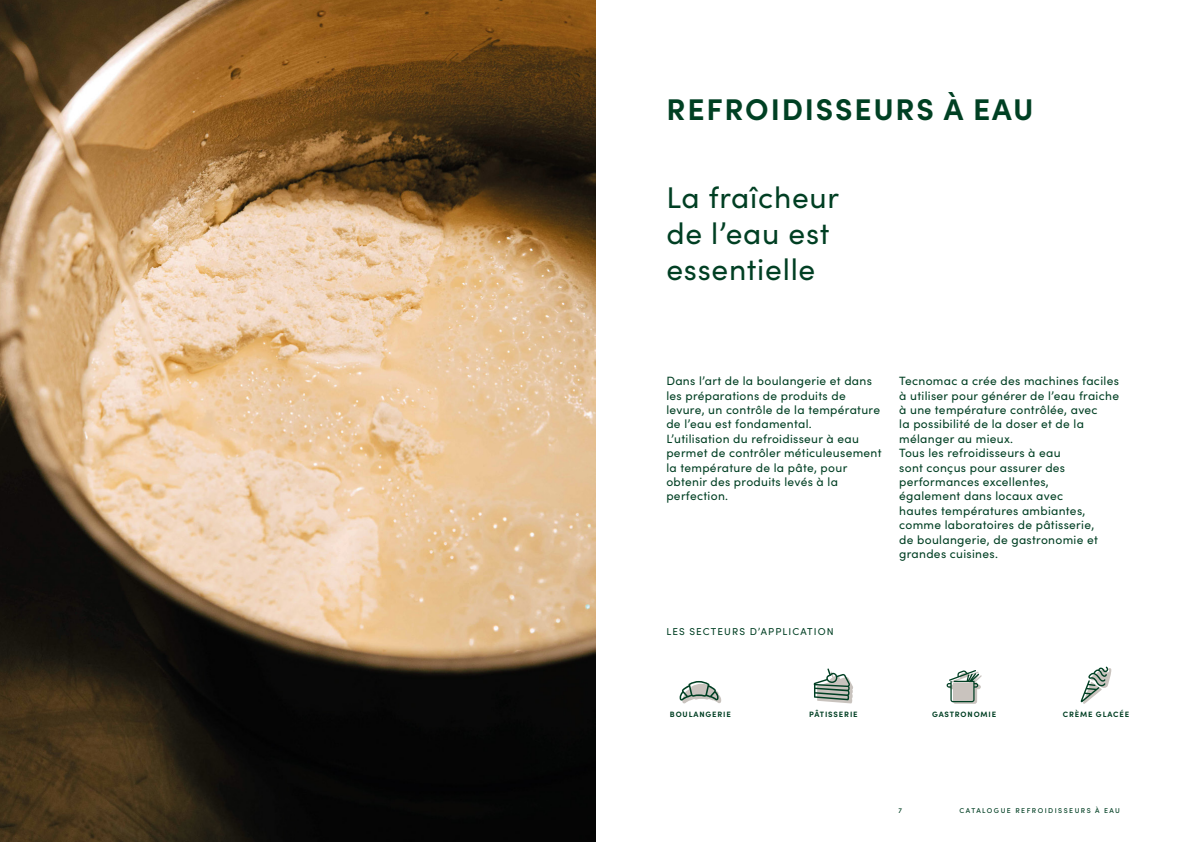
<style>
.page{position:relative;width:1191px;height:842px;background:#fff}
.page>*{position:absolute;margin:0;border:0;box-sizing:border-box;transform-origin:0 0}
.t1{font:30px/36px "Sofia Pro";letter-spacing:.025em;color:#003f23}
.t2{font:700 30px "Sofia Pro";letter-spacing:.06em;color:#004023}
.t3{font:12px/14.4px "Sofia Pro";letter-spacing:.025em;color:#003f23}
.t4{font:10px "Sofia Pro";letter-spacing:.11em;color:#003f23}
.t5{font:700 7.7px "Sofia Pro";letter-spacing:.11em;color:#003f23}
.t6{font:500 7px "Sofia Pro";letter-spacing:.21em;color:#003f23}
</style>
<div class="page">
<svg style="left:679px;top:681px;width:42px;height:23px"></svg>
<svg style="left:813px;top:668px;width:40px;height:35px"></svg>
<svg style="left:946px;top:670px;width:35px;height:34px"></svg>
<svg style="left:1080px;top:666px;width:32px;height:38px"></svg>
<img style="left:0;top:0;width:595px;height:842px">
<h1 class="t2" style="left:666px;top:87px;width:368px">REFROIDISSEURS À EAU</h1>
<h1 class="t1" style="left:666px;top:178px;width:174px">La fraîcheur de l’eau est essentielle</h1>
<p class="t3" style="left:666px;top:373px;width:217px">Dans l’art de la boulangerie et dans les préparations de produits de levure, un contrôle de la température de l’eau est fondamental.<br>L’utilisation du refroidisseur à eau permet de contrôler méticuleusement la température de la pâte, pour obtenir des produits levés à la perfection.</p>
<p class="t3" style="left:899px;top:373px;width:221px">Tecnomac a crée des machines faciles à utiliser pour générer de l’eau fraiche à une température contrôlée, avec<br>la possibilité de la doser et de la mélanger au mieux.<br>Tous les refroidisseurs à eau<br>sont conçus pour assurer des performances excellentes,<br>également dans locaux avec<br>hautes températures ambiantes, comme laboratoires de pâtisserie,<br>de boulangerie, de gastronomie et grandes cuisines.</p>
<p class="t4" style="left:666px;top:624px;width:169px">LES SECTEURS D’APPLICATION</p>
<p class="t5" style="left:670px;top:708px;width:62px">BOULANGERIE</p>
<p class="t5" style="left:809px;top:708px;width:50px">PÂTISSERIE</p>
<p class="t5" style="left:932px;top:708px;width:66px">GASTRONOMIE</p>
<p class="t5" style="left:1062px;top:708px;width:68px">CRÈME GLACÉE</p>
<p class="t6" style="left:898px;top:805px;width:5px">7</p>
<p class="t6" style="left:959px;top:805px;width:162px">CATALOGUE REFROIDISSEURS À EAU</p>
</div>
